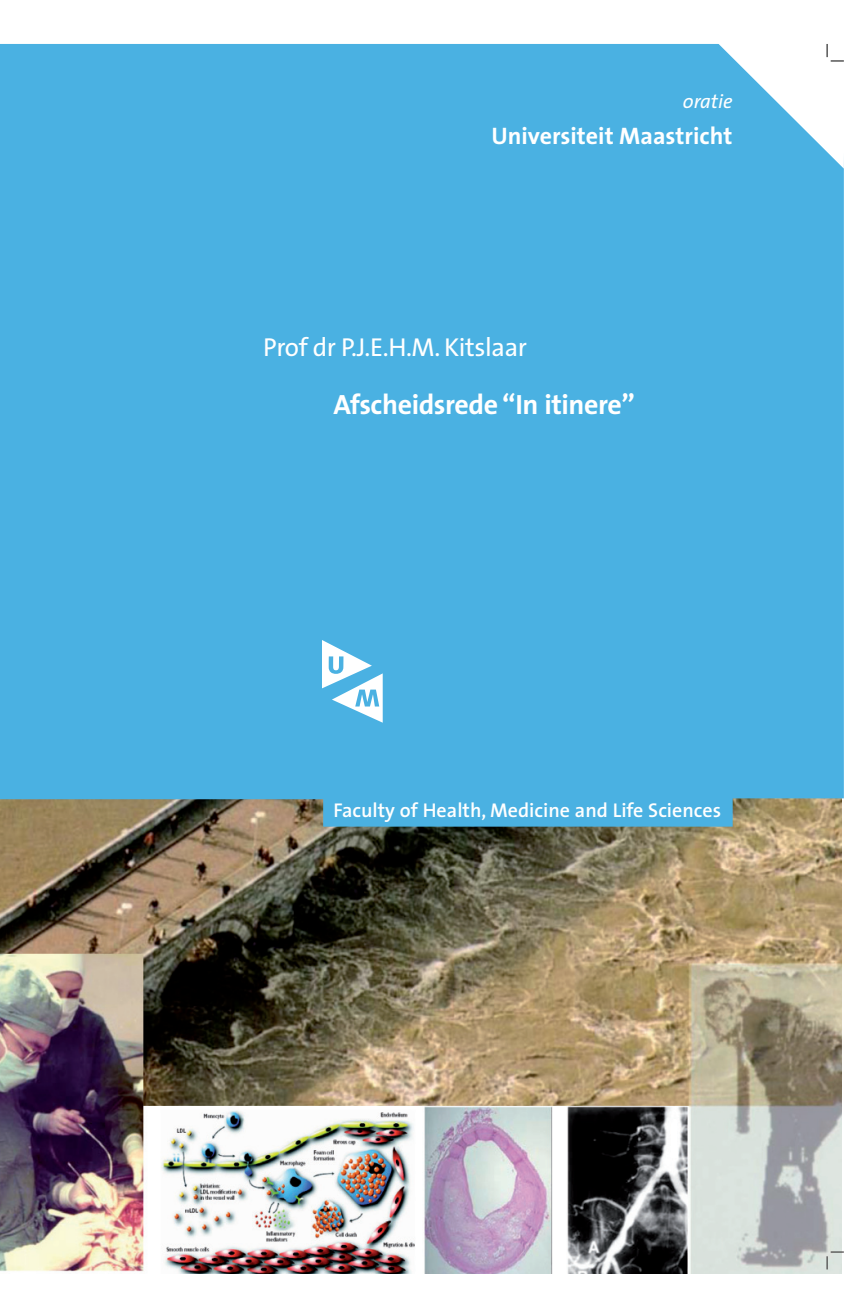
<style>
.page{position:relative;width:865px;height:1296px;background:#fff}
.page>*{position:absolute;margin:0;border:0;box-sizing:border-box;transform-origin:0 0}
.t1{font:700 28px "The Sans";letter-spacing:-.015em;color:#fff}
.t2{font:26px "The Sans";letter-spacing:-.015em;color:#fff}
.t3{font:700 24px "The Sans";color:#fff}
.t4{font:600 20px "The Sans";color:#fff}
.t5{font:italic 20px "The Sans";color:#fff}
</style>
<div class="page">
<img style="left:0;top:826px;width:842px;height:447px">
<div style="left:0;top:44px;width:843px;height:782px;background:#4ab1e2"></div>
<svg style="left:826px;top:1251px;width:17px;height:18px"></svg>
<svg style="left:714px;top:44px;width:130px;height:125px"></svg>
<svg style="left:322px;top:639px;width:61px;height:83px"></svg>
<p class="t5" style="left:683px;top:84px;width:51px">oratie</p>
<p class="t3" style="left:491px;top:115px;width:242px">Universiteit Maastricht</p>
<h2 class="t2" style="left:263px;top:325px;width:265px">Prof dr P.J.E.H.M. Kitslaar</h2>
<h1 class="t1" style="left:333px;top:381px;width:303px">Afscheidsrede “In itinere”</h1>
<p class="t4" style="left:333px;top:793px;width:389px">Faculty of Health, Medicine and Life Sciences</p>
</div>
